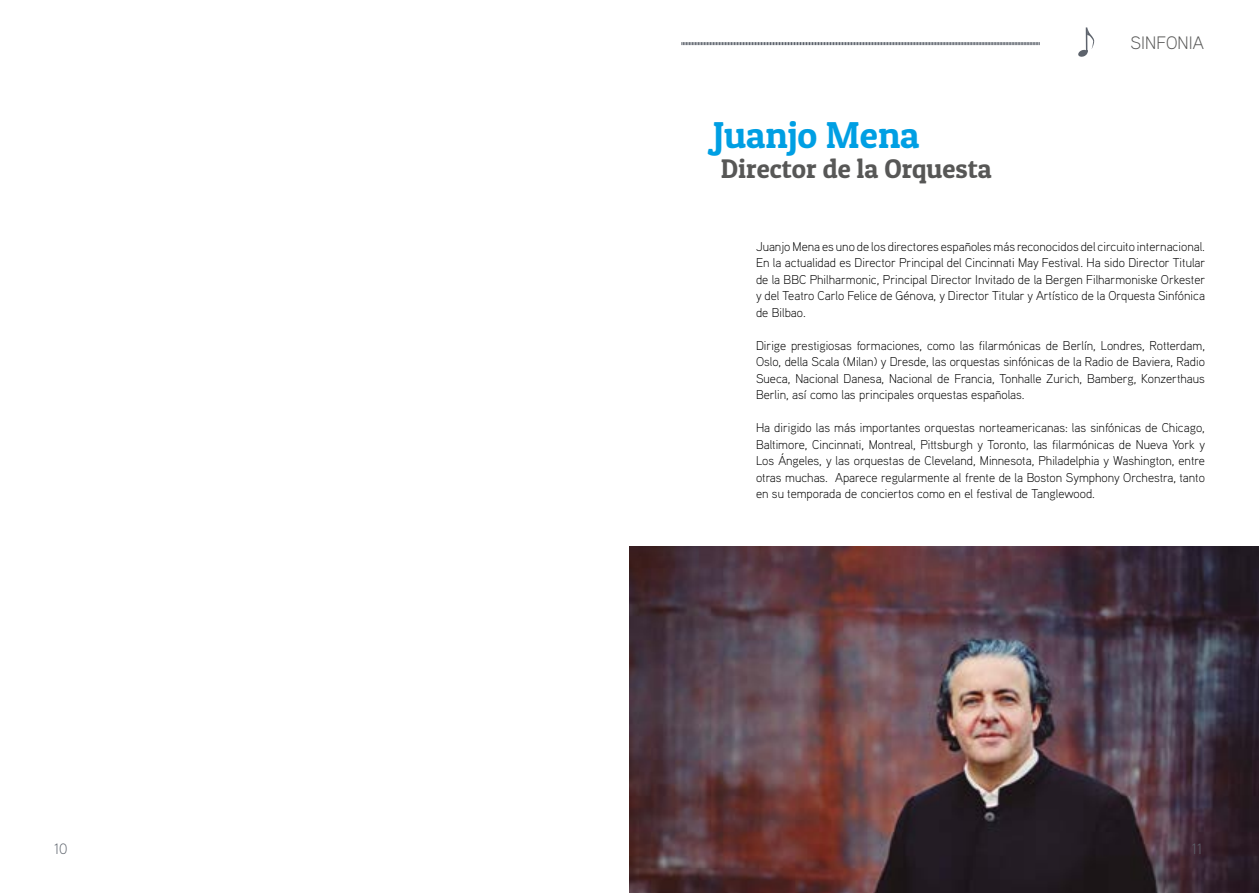
<style>
.page{position:relative;width:1259px;height:893px;background:#fff}
.page>*{position:absolute;margin:0;border:0;box-sizing:border-box;transform-origin:0 0}
.t1{font:37.5px "Patua One";color:#009fe3}
.t2{font:27px "Patua One";color:#575756}
.t3{font:300 18px "Aaux Pro";color:#575756}
.t4{font:300 15px "Aaux Pro";color:#5d636c}
.t5{font:300 12.75px/16.5px "Aaux Pro";color:#000;text-align:justify}
</style>
<div class="page">
<svg style="left:681px;top:42px;width:358px;height:4px"></svg>
<hr style="left:1085px;top:27px;width:2px;height:26px;background:#5d636c">
<svg style="left:1078px;top:28px;width:16px;height:29px"></svg>
<img style="left:629px;top:546px;width:630px;height:347px">
<h1 class="t1" style="left:713px;top:112px;width:208px">Juanjo Mena</h1>
<h2 class="t2" style="left:721px;top:152px;width:272px">Director de la Orquesta</h2>
<h3 class="t3" style="left:1130px;top:31px;width:75px">SINFONIA</h3>
<p class="t5" style="left:756px;top:238px;width:451px">Juanjo Mena es uno de los directores españoles más reconocidos del circuito internacional.<br>En la actualidad es Director Principal del Cincinnati May Festival. Ha sido Director Titular de la BBC Philharmonic, Principal Director Invitado de la Bergen Filharmoniske Orkester y del Teatro Carlo Felice de Génova, y Director Titular y Artístico de la Orquesta Sinfónica de Bilbao.</p>
<p class="t5" style="left:756px;top:336px;width:450px">Dirige prestigiosas formaciones, como las filarmónicas de Berlín, Londres, Rotterdam, Oslo, della Scala (Milan) y Dresde, las orquestas sinfónicas de la Radio de Baviera, Radio Sueca, Nacional Danesa, Nacional de Francia, Tonhalle Zurich, Bamberg, Konzerthaus Berlin, así como las principales orquestas españolas.</p>
<p class="t5" style="left:756px;top:419px;width:451px">Ha dirigido las más importantes orquestas norteamericanas: las sinfónicas de Chicago, Baltimore, Cincinnati, Montreal, Pittsburgh y Toronto, las filarmónicas de Nueva York y Los Ángeles, y las orquestas de Cleveland, Minnesota, Philadelphia y Washington, entre otras muchas. Aparece regularmente al frente de la Boston Symphony Orchestra, tanto en su temporada de conciertos como en el festival de Tanglewood.</p>
<p class="t4" style="left:54px;top:839px;width:15px">10</p>
<p class="t4" style="left:1191px;top:839px;width:12px">11</p>
</div>
